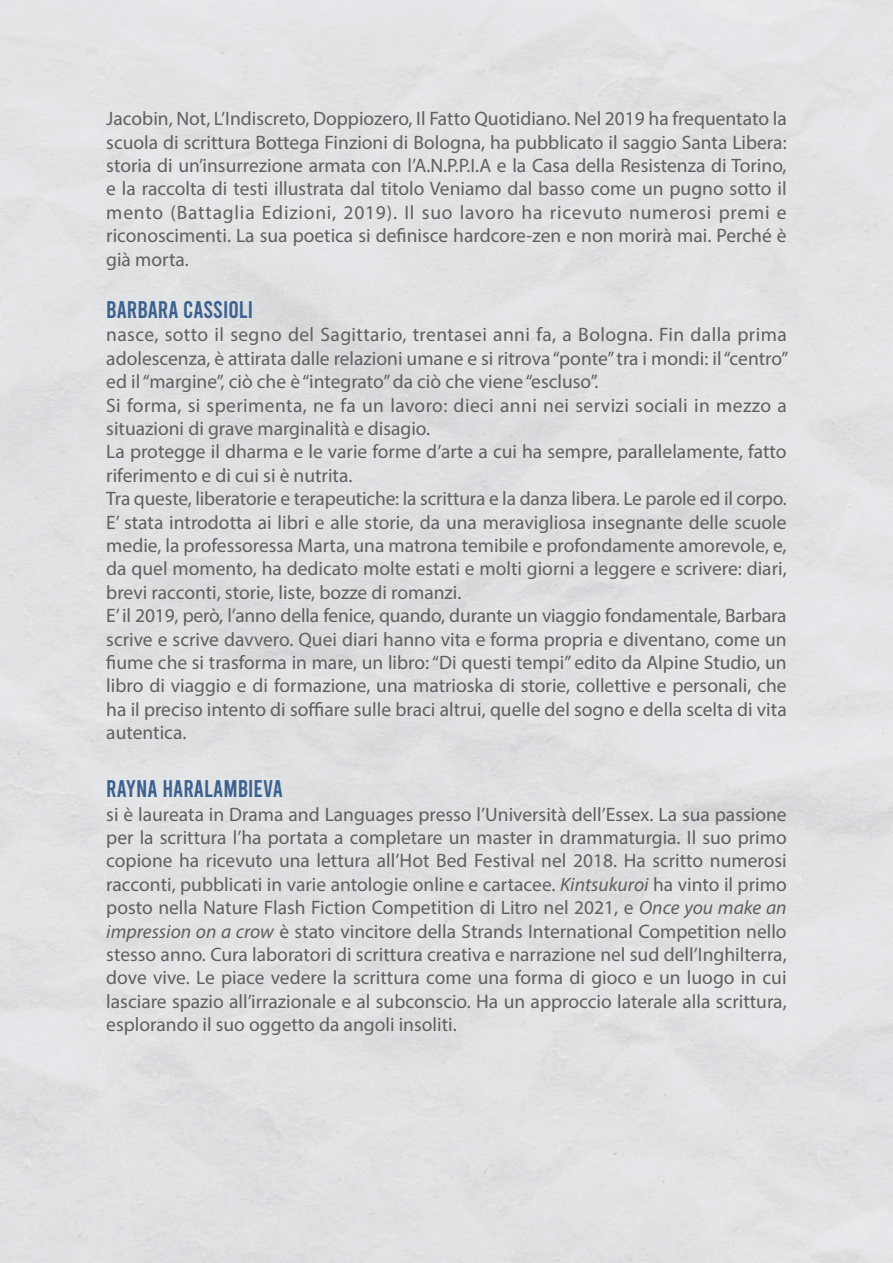
<style>
.page{position:relative;width:893px;height:1263px;background:#fff}
.page>*{position:absolute;margin:0;border:0;box-sizing:border-box;transform-origin:0 0}
.t1{font:24px "Bebas";color:#3b6190}
.t2{font:19.5px/23.4px "Myriad Pro";color:#5e605f;text-align:justify}
.t3{font:19.5px/23.4px "Myriad Pro";letter-spacing:.02em;color:#5e605f}
.s1{font-style:italic}
</style>
<div class="page">
<p class="t2" style="left:106px;top:107px;width:682px">Jacobin, Not, L’Indiscreto, Doppiozero, Il Fatto Quotidiano. Nel 2019 ha frequentato la scuola di scrittura Bottega Finzioni di Bologna, ha pubblicato il saggio Santa Libera: storia di un’insurrezione armata con l’A.N.P.P.I.A e la Casa della Resistenza di Torino, e la raccolta di testi illustrata dal titolo Veniamo dal basso come un pugno sotto il mento (Battaglia Edizioni, 2019). Il suo lavoro ha ricevuto numerosi premi e riconoscimenti. La sua poetica si definisce hardcore-zen e non morirà mai. Perché è già morta.</p>
<p class="t1" style="left:106px;top:298px;width:87px">BARBARA CASSIO</p>
<p class="t1" style="left:239px;top:298px;width:13px">LI</p>
<p class="t2" style="left:106px;top:323px;width:683px">nasce, sotto il segno del Sagittario, trentasei anni fa, a Bologna. Fin dalla prima adolescenza, è attirata dalle relazioni umane e si ritrova “ponte” tra i mondi: il “centro” ed il “margine”, ciò che è “integrato” da ciò che viene “escluso”.</p>
<p class="t3" style="left:106px;top:393px;width:682px">Si forma, si sperimenta, ne fa un lavoro: dieci anni nei servizi sociali in mezzo a situazioni di grave marginalità e disagio.</p>
<p class="t2" style="left:106px;top:440px;width:682px">La protegge il dharma e le varie forme d’arte a cui ha sempre, parallelamente, fatto riferimento e di cui si è nutrita.</p>
<p class="t2" style="left:106px;top:487px;width:682px">Tra queste, liberatorie e terapeutiche: la scrittura e la danza libera. Le parole ed il corpo.</p>
<p class="t2" style="left:106px;top:510px;width:682px">E’ stata introdotta ai libri e alle storie, da una meravigliosa insegnante delle scuole medie, la professoressa Marta, una matrona temibile e profondamente amorevole, e, da quel momento, ha dedicato molte estati e molti giorni a leggere e scrivere: diari, brevi racconti, storie, liste, bozze di romanzi.</p>
<p class="t2" style="left:106px;top:604px;width:682px">E’ il 2019, però, l’anno della fenice, quando, durante un viaggio fondamentale, Barbara scrive e scrive davvero. Quei diari hanno vita e forma propria e diventano, come un fiume che si trasforma in mare, un libro: “Di questi tempi” edito da Alpine Studio, un libro di viaggio e di formazione, una matrioska di storie, collettive e personali, che ha il preciso intento di soffiare sulle braci altrui, quelle del sogno e della scelta di vita autentica.</p>
<p class="t1" style="left:106px;top:777px;width:22px">RAYNA</p>
<p class="t1" style="left:162px;top:777px;width:96px">HARALAMBIEVA</p>
<p class="t2" style="left:106px;top:802px;width:682px">si è laureata in Drama and Languages presso l’Università dell’Essex. La sua passione per la scrittura l’ha portata a completare un master in drammaturgia. Il suo primo copione ha ricevuto una lettura all’Hot Bed Festival nel 2018. Ha scritto numerosi racconti, pubblicati in varie antologie online e cartacee. <span class="s1">Kintsukuroi</span> ha vinto il primo posto nella Nature Flash Fiction Competition di Litro nel 2021, e <span class="s1">Once you make an impression on a crow</span> è stato vincitore della Strands International Competition nello stesso anno. Cura laboratori di scrittura creativa e narrazione nel sud dell’Inghilterra, dove vive. Le piace vedere la scrittura come una forma di gioco e un luogo in cui lasciare spazio all’irrazionale e al subconscio. Ha un approccio laterale alla scrittura, esplorando il suo oggetto da angoli insoliti.</p>
</div>
